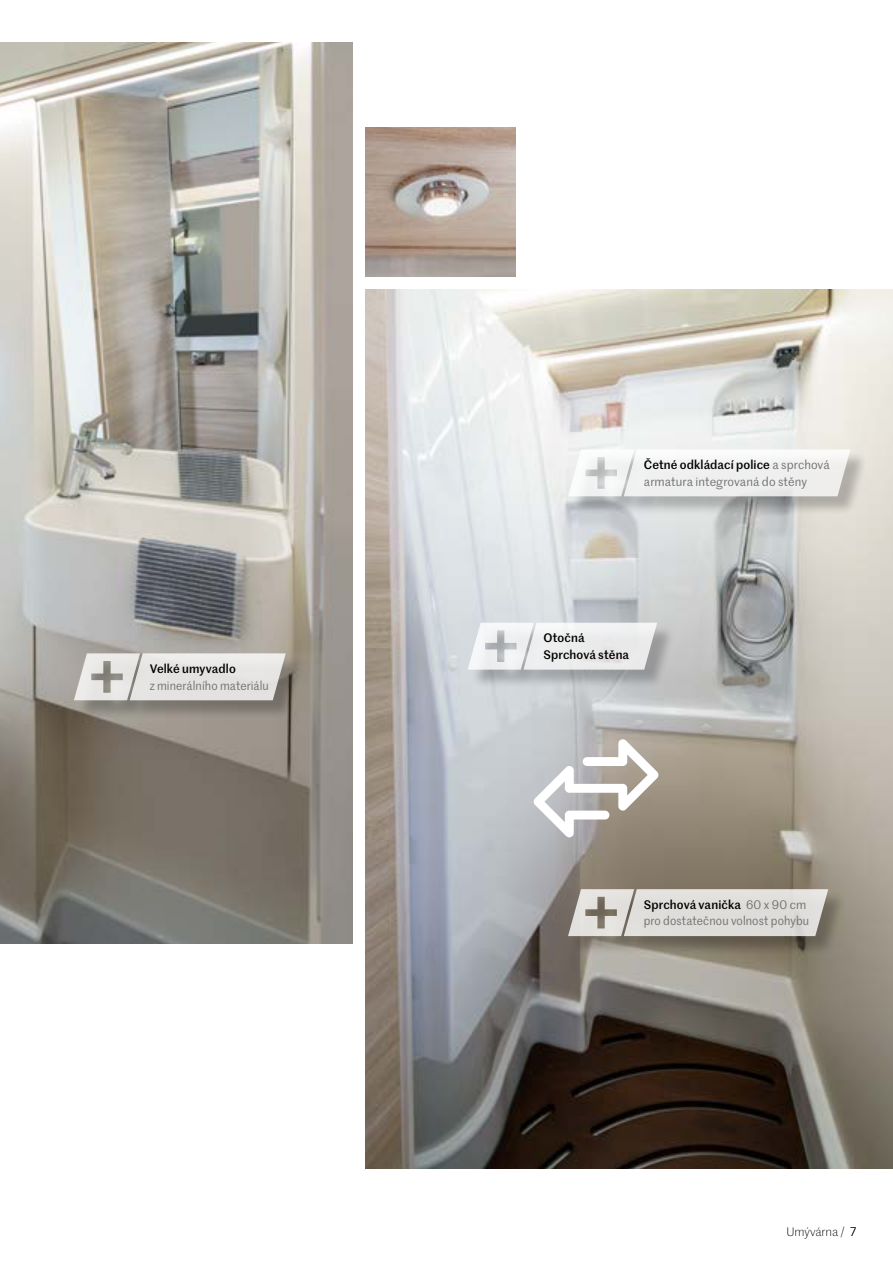
<style>
.page{position:relative;width:893px;height:1263px;background:#fff}
.page>*{position:absolute;margin:0;border:0;box-sizing:border-box;transform-origin:0 0}
.t1{font:12px/16.5px "Marr Sans";letter-spacing:.005em;color:#706f6f}
.t2{font:500 12px/16.5px "Marr Sans";letter-spacing:.01em;color:#000}
.t3{font:12px "Marr Sans";letter-spacing:.005em;color:#706f6f;scale:.96 1}
.t4{font:300 12px "Marr Sans";color:#000}
.s1{font-weight:500;color:#000}
</style>
<div class="page">
<img style="left:0;top:43px;width:353px;height:901px">
<div style="left:76px;top:656px;width:228px;height:63px;background:#000;opacity:.3"></div>
<svg style="left:74px;top:653px;width:212px;height:47px;background:#dcdbd9"></svg>
<img style="left:366px;top:290px;width:527px;height:878px">
<div style="left:571px;top:452px;width:298px;height:63px;background:#000;opacity:.3"></div>
<svg style="left:568px;top:449px;width:282px;height:47px"></svg>
<div style="left:571px;top:892px;width:276px;height:63px;background:#000;opacity:.3"></div>
<svg style="left:568px;top:889px;width:260px;height:47px;background:#d6d4d0"></svg>
<div style="left:470px;top:625px;width:206px;height:63px;background:#000;opacity:.3"></div>
<svg style="left:468px;top:623px;width:189px;height:47px"></svg>
<svg style="left:533px;top:739px;width:126px;height:98px"></svg>
<img style="left:366px;top:127px;width:149px;height:150px">
<p class="t2" style="left:150px;top:660px;width:88px">Velké umyvadlo</p>
<p class="t3" style="left:150px;top:677px;width:126px">z minerálního materiálu</p>
<p class="t1" style="left:644px;top:456px;width:188px"><span class="s1">Četné odkládací police</span> a sprchová armatura integrovaná do stěny</p>
<p class="t2" style="left:543px;top:629px;width:87px">Otočná<br>Sprchová stěna</p>
<p class="t1" style="left:644px;top:896px;width:167px"><span class="s1">Sprchová vanička</span> 60 x 90 cm pro dostatečnou volnost pohybu</p>
<p class="t4" style="left:786px;top:1223px;width:71px">Umývárna / 7</p>
</div>
